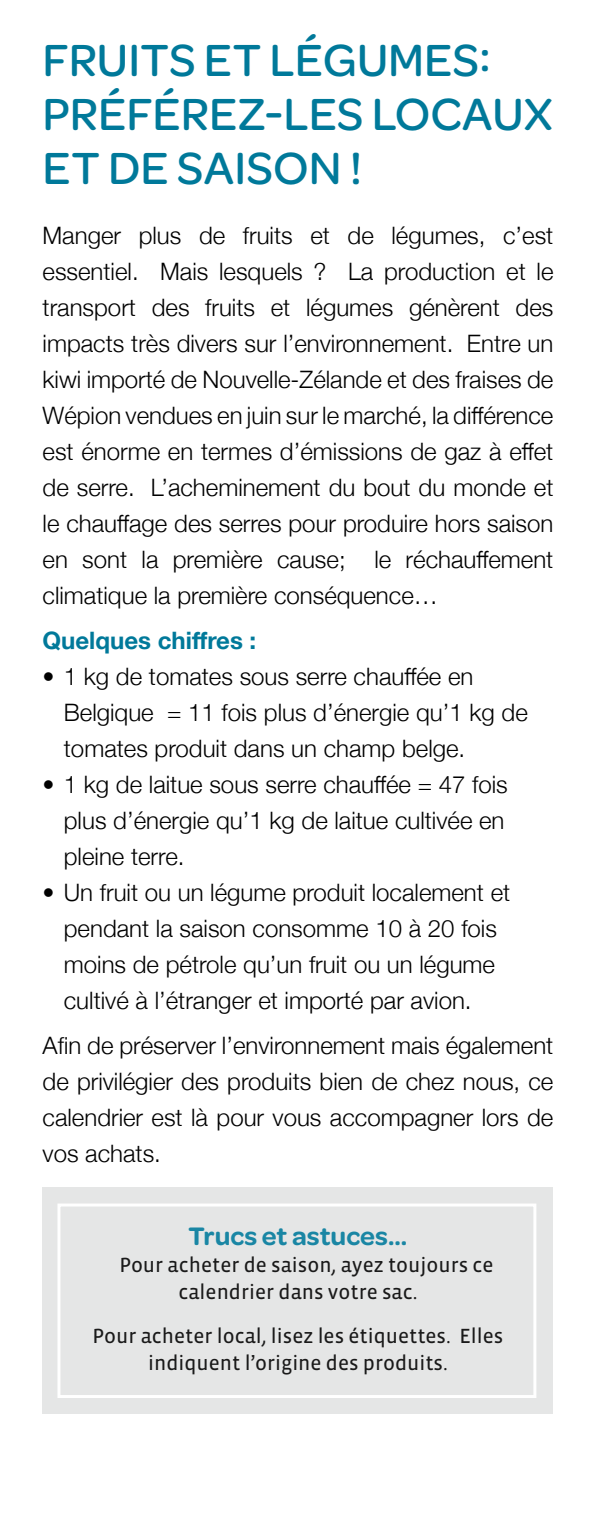
<style>
.page{position:relative;width:596px;height:1531px;background:#fff}
.page>*{position:absolute;margin:0;border:0;box-sizing:border-box;transform-origin:0 0}
.t1{font:500 48px/54px "Omnes";color:#00799a}
.t2{font:600 27px "Omnes";color:#00799a}
.t3{font:300 24px/36px "Helvetica Neue";color:#000}
.t4{font:700 24px "Helvetica Neue";color:#00799a}
.t5{font:21px/27px "Vista Sans Reg";color:#000}
</style>
<div class="page">
<div style="left:43px;top:1187px;width:510px;height:226px;background:#e3e4e4"></div>
<div style="left:57px;top:1203px;width:479px;height:195px;border:3px solid #fff"></div>
<h1 class="t1" style="left:43px;top:31px;width:511px">FRUITS ET LÉGUMES:<br>PRÉFÉREZ-LES LOCAUX<br>ET DE SAISON !</h1>
<p class="t3" style="left:43px;top:216px;width:512px;text-align:justify">Manger plus de fruits et de légumes, c’est essentiel. Mais lesquels ? La production et le transport des fruits et légumes génèrent des impacts très divers sur l’environnement. Entre un kiwi importé de Nouvelle-Zélande et des fraises de Wépion vendues en juin sur le marché, la différence est énorme en termes d’émissions de gaz à effet de serre. L’acheminement du bout du monde et le chauffage des serres pour produire hors saison en sont la première cause; le réchauffement climatique la première conséquence…</p>
<p class="t4" style="left:43px;top:621px;width:215px">Quelques chiffres :</p>
<p class="t3" style="left:64px;top:657px;width:465px;text-indent:-21px">• 1 kg de tomates sous serre chauffée en<br>Belgique = 11 fois plus d’énergie qu’1 kg de tomates produit dans un champ belge.</p>
<p class="t3" style="left:64px;top:765px;width:445px;text-indent:-21px">• 1 kg de laitue sous serre chauffée = 47 fois plus d’énergie qu’1 kg de laitue cultivée en pleine terre.</p>
<p class="t3" style="left:64px;top:873px;width:447px;text-indent:-21px">• Un fruit ou un légume produit localement et pendant la saison consomme 10 à 20 fois moins de pétrole qu’un fruit ou un légume cultivé à l’étranger et importé par avion.</p>
<p class="t3" style="left:43px;top:1025px;width:512px;text-align:justify">Afin de préserver l’environnement mais également de privilégier des produits bien de chez nous, ce calendrier est là pour vous accompagner lors de vos achats.</p>
<p class="t2" style="left:188px;top:1216px;width:220px">Trucs et astuces...</p>
<p class="t5" style="left:178px;top:1251px;width:316px;text-indent:-59px">Pour acheter de saison, ayez toujours ce calendrier dans votre sac.</p>
<p class="t5" style="left:92px;top:1322px;width:412px;text-align:center">Pour acheter local, lisez les étiquettes. Elles indiquent l’origine des produits.</p>
</div>
